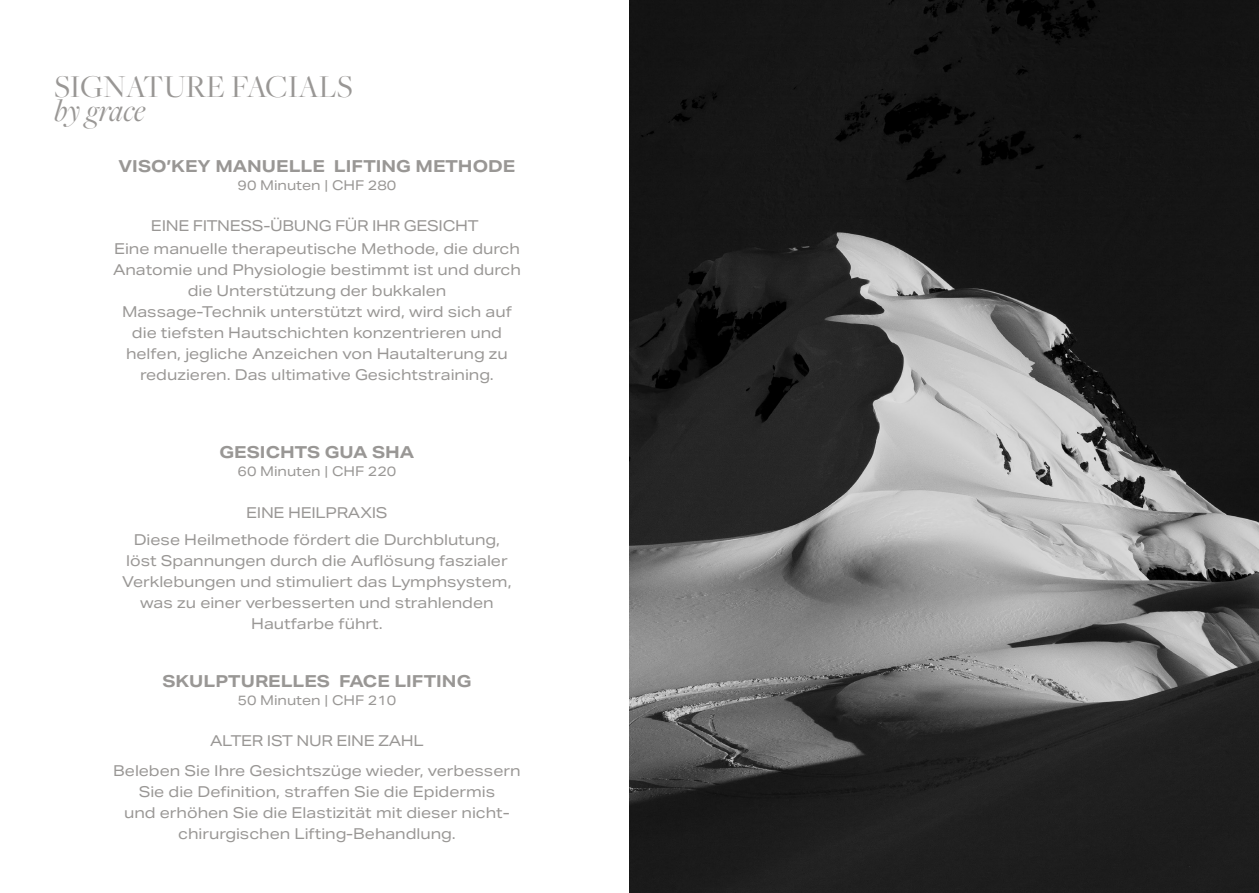
<style>
.page{position:relative;width:1259px;height:893px;background:#fff}
.page>*{position:absolute;margin:0;border:0;box-sizing:border-box;transform-origin:0 0}
.t1{font:33px/24px "Freight Big Pro";color:#999795}
.t2{font:700 16.5px "Aktiv Grotesk Ex";color:#999795}
.t3{font:15px/21px "Aktiv Grotesk Ex";color:#999795;text-align:center}
.t4{font:15px "Aktiv Grotesk Ex";letter-spacing:-.02em;color:#999795}
.t5{font:13.5px "Aktiv Grotesk Ex";color:#999795}
.s1{font-style:italic}
</style>
<div class="page">
<img style="left:629px;top:0;width:630px;height:893px">
<p class="t1" style="left:54px;top:73px;width:300px">SIGNATURE FACIALS <span class="s1">by grace</span></p>
<p class="t2" style="left:119px;top:156px;width:398px">VISO’KEY MANUELLE LIFTING METHODE</p>
<p class="t5" style="left:238px;top:177px;width:160px">90 Minuten | CHF 280</p>
<p class="t4" style="left:151px;top:217px;width:329px">EINE FITNESS-ÜBUNG FÜR IHR GESICHT</p>
<p class="t3" style="left:113px;top:238px;width:409px">Eine manuelle therapeutische Methode, die durch Anatomie und Physiologie bestimmt ist und durch die Unterstützung der bukkalen<br>Massage-Technik unterstützt wird, wird sich auf die tiefsten Hautschichten konzentrieren und helfen, jegliche Anzeichen von Hautalterung zu reduzieren. Das ultimative Gesichtstraining.</p>
<p class="t2" style="left:220px;top:443px;width:196px">GESICHTS GUA SHA</p>
<p class="t5" style="left:238px;top:464px;width:160px">60 Minuten | CHF 220</p>
<p class="t4" style="left:246px;top:504px;width:143px">EINE HEILPRAXIS</p>
<p class="t3" style="left:122px;top:530px;width:391px">Diese Heilmethode fördert die Durchblutung, löst Spannungen durch die Auflösung faszialer Verklebungen und stimuliert das Lymphsystem, was zu einer verbesserten und strahlenden Hautfarbe führt.</p>
<p class="t2" style="left:162px;top:672px;width:310px">SKULPTURELLES FACE LIFTING</p>
<p class="t5" style="left:238px;top:693px;width:160px">50 Minuten | CHF 210</p>
<p class="t4" style="left:210px;top:732px;width:215px">ALTER IST NUR EINE ZAHL</p>
<p class="t3" style="left:113px;top:760px;width:409px">Beleben Sie Ihre Gesichtszüge wieder, verbessern Sie die Definition, straffen Sie die Epidermis<br>und erhöhen Sie die Elastizität mit dieser nicht&shy;chirurgischen Lifting-Behandlung.</p>
</div>
